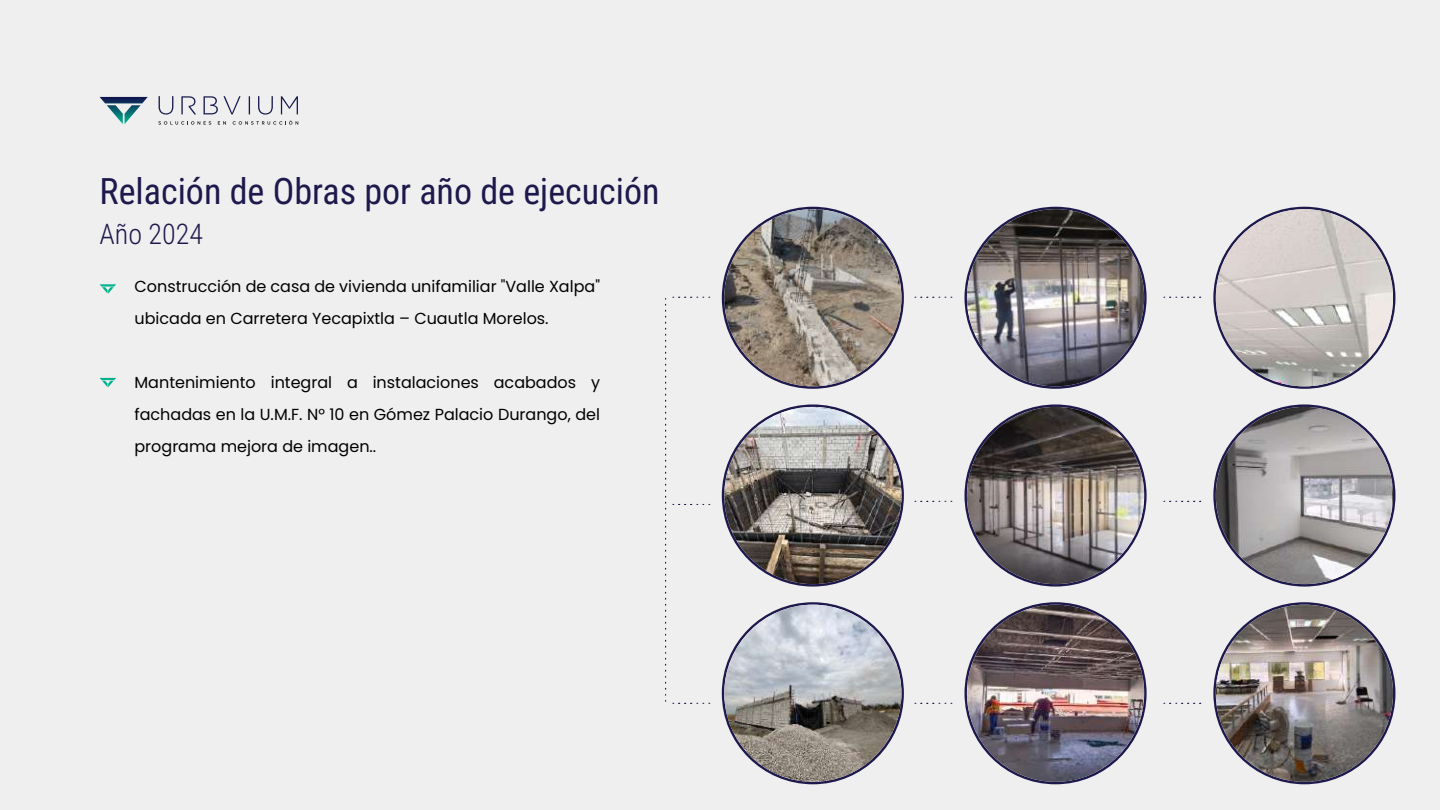
<style>
.page{position:relative;width:1440px;height:810px;background:#efefef}
.page>*{position:absolute;margin:0;border:0;box-sizing:border-box;transform-origin:0 0}
.t1{font:36px "Roboto Condensed";color:#1e194c}
.t2{font:300 28px "Roboto Condensed";color:#1e194c}
.t3{font:16px/32px "Poppins";color:#000}
</style>
<div class="page">
<svg style="left:100px;top:284px;width:16px;height:10px"></svg>
<svg style="left:100px;top:378px;width:16px;height:9px"></svg>
<svg style="left:722px;top:207px;width:182px;height:182px"></svg>
<svg style="left:964px;top:207px;width:183px;height:182px;background:#403c64"></svg>
<svg style="left:1213px;top:207px;width:182px;height:182px"></svg>
<img style="left:724px;top:209px;width:177px;height:177px;border-radius:50%">
<img style="left:967px;top:209px;width:177px;height:177px;border-radius:50%">
<img style="left:1216px;top:209px;width:177px;height:177px;border-radius:50%">
<svg style="left:722px;top:602px;width:182px;height:182px"></svg>
<svg style="left:964px;top:602px;width:183px;height:182px;background:#413c65"></svg>
<svg style="left:1213px;top:602px;width:182px;height:182px"></svg>
<img style="left:724px;top:605px;width:177px;height:177px;border-radius:50%">
<img style="left:967px;top:605px;width:177px;height:177px;border-radius:50%">
<img style="left:1216px;top:605px;width:177px;height:177px;border-radius:50%">
<svg style="left:665px;top:298px;width:1px;height:404px"></svg>
<svg style="left:673px;top:504px;width:38px;height:1px"></svg>
<svg style="left:915px;top:501px;width:38px;height:1px"></svg>
<svg style="left:1164px;top:501px;width:38px;height:1px"></svg>
<svg style="left:673px;top:703px;width:38px;height:1px"></svg>
<svg style="left:915px;top:703px;width:38px;height:1px"></svg>
<svg style="left:1164px;top:703px;width:38px;height:1px"></svg>
<svg style="left:673px;top:297px;width:38px;height:1px"></svg>
<svg style="left:915px;top:297px;width:38px;height:1px"></svg>
<svg style="left:1164px;top:297px;width:38px;height:1px"></svg>
<svg style="left:722px;top:404px;width:182px;height:183px;background:#433f66"></svg>
<svg style="left:964px;top:404px;width:183px;height:183px;background:#4b476d"></svg>
<svg style="left:1213px;top:404px;width:182px;height:183px;background:#444068"></svg>
<img style="left:724px;top:407px;width:177px;height:177px;border-radius:50%">
<img style="left:967px;top:407px;width:177px;height:177px;border-radius:50%">
<img style="left:1216px;top:407px;width:177px;height:177px;border-radius:50%">
<svg style="left:158px;top:96px;width:140px;height:29px"></svg>
<svg style="left:100px;top:97px;width:48px;height:27px"></svg>
<h1 class="t1" style="left:100px;top:177px;width:562px">Relación de Obras por año de ejecución</h1>
<h2 class="t2" style="left:100px;top:223px;width:105px">Año 2024</h2>
<p class="t3" style="left:135px;top:271px;width:467px">Construcción de casa de vivienda unifamiliar "Valle Xalpa" ubicada en Carretera Yecapixtla – Cuautla Morelos.</p>
<p class="t3" style="left:135px;top:367px;width:467px;text-align:justify">Mantenimiento integral a instalaciones acabados y fachadas en la U.M.F. N° 10 en Gómez Palacio Durango, del programa mejora de imagen..</p>
</div>
